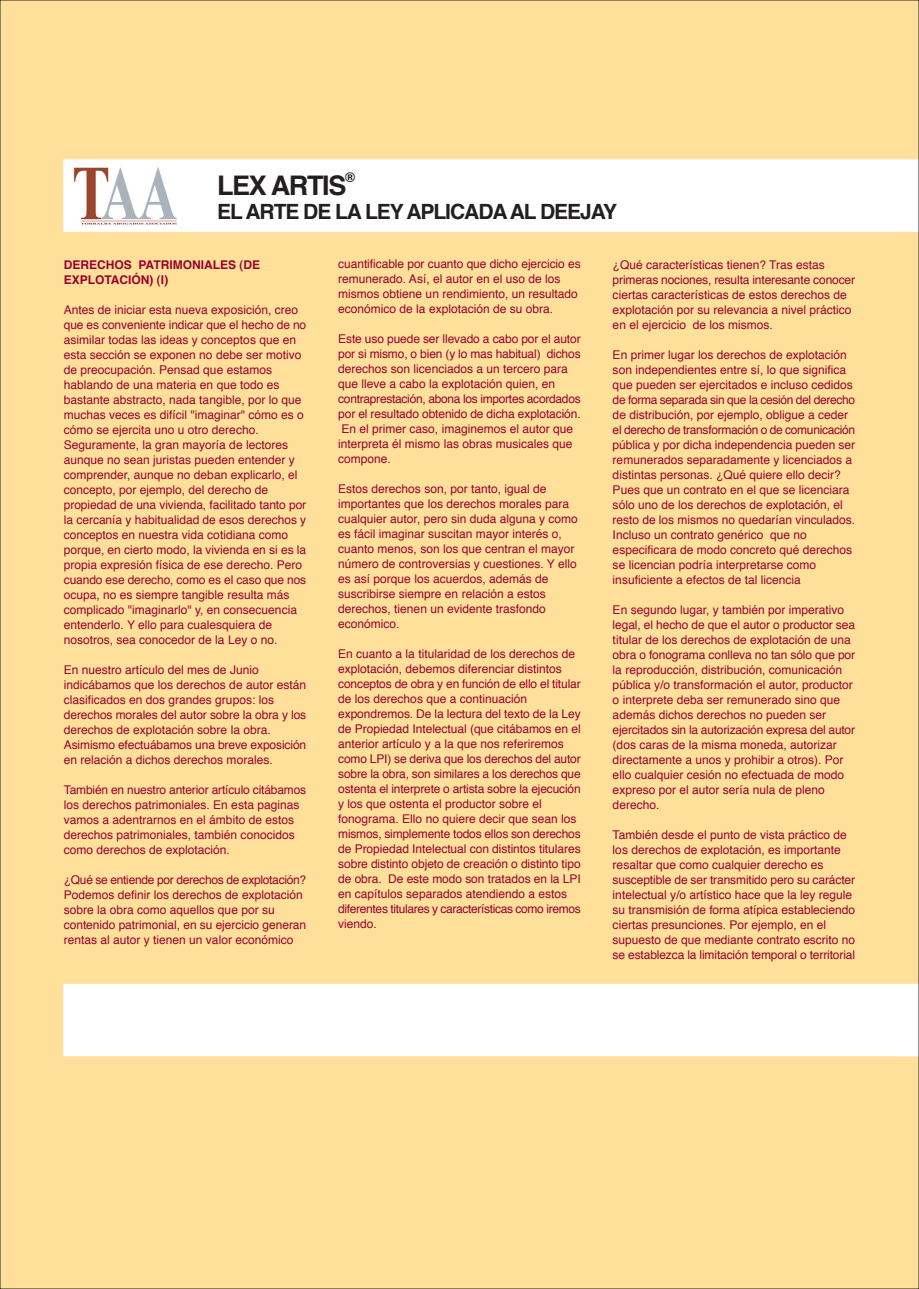
<style>
.page{position:relative;width:919px;height:1289px;background:#fff}
.page>*{position:absolute;margin:0;border:0;box-sizing:border-box;transform-origin:0 0}
.t1{font:700 27px "Helvetica";letter-spacing:-.05em;color:#231f20}
.t2{font:700 21px "Helvetica";letter-spacing:-.05em;color:#231f20}
.t3{font:700 13.5px "Helvetica";color:#231f20}
.t4{font:12px/15px "Helvetica";color:#98012d}
.t5{font:700 12px/15px "Helvetica";color:#98012d}
</style>
<div class="page">
<div style="left:0;top:0;width:918px;height:1288px;background:#ffe09b"></div>
<div style="left:63px;top:983px;width:855px;height:73px;background:#fff;border:1px solid #fff"></div>
<div style="left:63px;top:159px;width:855px;height:73px;background:#fff;border:1px solid #fff"></div>
<img style="left:73px;top:167px;width:104px;height:58px">
<h1 class="t1" style="left:217px;top:174px;width:131px">LEX ARTIS</h1>
<p class="t3" style="left:345px;top:171px;width:11px">®</p>
<h2 class="t2" style="left:217px;top:202px;width:401px">EL ARTE DE LA LEY APLICADA AL DEEJAY</h2>
<p class="t5" style="left:64px;top:258px;width:198px">DERECHOS PATRIMONIALES (DE<br>EXPLOTACIÓN) (I)</p>
<p class="t4" style="left:64px;top:303px;width:244px">Antes de iniciar esta nueva exposición, creo que es conveniente indicar que el hecho de no asimilar todas las ideas y conceptos que en esta sección se exponen no debe ser motivo de preocupación. Pensad que estamos hablando de una materia en que todo es bastante abstracto, nada tangible, por lo que muchas veces es difícil "imaginar" cómo es o cómo se ejercita uno u otro derecho.<br>Seguramente, la gran mayoría de lectores aunque no sean juristas pueden entender y comprender, aunque no deban explicarlo, el concepto, por ejemplo, del derecho de propiedad de una vivienda, facilitado tanto por la cercanía y habitualidad de esos derechos y conceptos en nuestra vida cotidiana como porque, en cierto modo, la vivienda en si es la propia expresión física de ese derecho. Pero cuando ese derecho, como es el caso que nos ocupa, no es siempre tangible resulta más complicado "imaginarlo" y, en consecuencia entenderlo. Y ello para cualesquiera de nosotros, sea conocedor de la Ley o no.</p>
<p class="t4" style="left:64px;top:663px;width:244px">En nuestro artículo del mes de Junio indicábamos que los derechos de autor están clasificados en dos grandes grupos: los derechos morales del autor sobre la obra y los derechos de explotación sobre la obra.<br>Asimismo efectuábamos una breve exposición en relación a dichos derechos morales.</p>
<p class="t4" style="left:64px;top:783px;width:244px">También en nuestro anterior artículo citábamos los derechos patrimoniales. En esta paginas vamos a adentrarnos en el ámbito de estos derechos patrimoniales, también conocidos como derechos de explotación.</p>
<p class="t4" style="left:64px;top:873px;width:244px">¿Qué se entiende por derechos de explotación?<br>Podemos definir los derechos de explotación sobre la obra como aquellos que por su contenido patrimonial, en su ejercicio generan rentas al autor y tienen un valor económico</p>
<p class="t4" style="left:338px;top:257px;width:244px">cuantificable por cuanto que dicho ejercicio es remunerado. Así, el autor en el uso de los mismos obtiene un rendimiento, un resultado económico de la explotación de su obra.</p>
<p class="t4" style="left:338px;top:332px;width:244px">Este uso puede ser llevado a cabo por el autor por si mismo, o bien (y lo mas habitual) dichos derechos son licenciados a un tercero para que lleve a cabo la explotación quien, en contraprestación, abona los importes acordados por el resultado obtenido de dicha explotación.<br>En el primer caso, imaginemos el autor que interpreta él mismo las obras musicales que compone.</p>
<p class="t4" style="left:338px;top:482px;width:241px">Estos derechos son, por tanto, igual de importantes que los derechos morales para cualquier autor, pero sin duda alguna y como es fácil imaginar suscitan mayor interés o, cuanto menos, son los que centran el mayor número de controversias y cuestiones. Y ello es así porque los acuerdos, además de suscribirse siempre en relación a estos derechos, tienen un evidente trasfondo económico.</p>
<p class="t4" style="left:338px;top:647px;width:244px">En cuanto a la titularidad de los derechos de explotación, debemos diferenciar distintos conceptos de obra y en función de ello el titular de los derechos que a continuación expondremos. De la lectura del texto de la Ley de Propiedad Intelectual (que citábamos en el anterior artículo y a la que nos referiremos como LPI) se deriva que los derechos del autor sobre la obra, son similares a los derechos que ostenta el interprete o artista sobre la ejecución y los que ostenta el productor sobre el fonograma. Ello no quiere decir que sean los mismos, simplemente todos ellos son derechos de Propiedad Intelectual con distintos titulares sobre distinto objeto de creación o distinto tipo de obra. De este modo son tratados en la LPI en capítulos separados atendiendo a estos diferentes titulares y características como iremos viendo.</p>
<p class="t4" style="left:612px;top:258px;width:244px">¿Qué características tienen? Tras estas primeras nociones, resulta interesante conocer ciertas características de estos derechos de explotación por su relevancia a nivel práctico en el ejercicio de los mismos.</p>
<p class="t4" style="left:612px;top:348px;width:244px">En primer lugar los derechos de explotación son independientes entre sí, lo que significa que pueden ser ejercitados e incluso cedidos de forma separada sin que la cesión del derecho de distribución, por ejemplo, obligue a ceder el derecho de transformación o de comunicación pública y por dicha independencia pueden ser remunerados separadamente y licenciados a distintas personas. ¿Qué quiere ello decir?<br>Pues que un contrato en el que se licenciara sólo uno de los derechos de explotación, el resto de los mismos no quedarían vinculados.<br>Incluso un contrato genérico que no especificara de modo concreto qué derechos se licencian podría interpretarse como insuficiente a efectos de tal licencia</p>
<p class="t4" style="left:612px;top:603px;width:244px">En segundo lugar, y también por imperativo legal, el hecho de que el autor o productor sea titular de los derechos de explotación de una obra o fonograma conlleva no tan sólo que por la reproducción, distribución, comunicación pública y/o transformación el autor, productor o interprete deba ser remunerado sino que además dichos derechos no pueden ser ejercitados sin la autorización expresa del autor (dos caras de la misma moneda, autorizar directamente a unos y prohibir a otros). Por ello cualquier cesión no efectuada de modo expreso por el autor sería nula de pleno derecho.</p>
<p class="t4" style="left:612px;top:828px;width:244px">También desde el punto de vista práctico de los derechos de explotación, es importante resaltar que como cualquier derecho es susceptible de ser transmitido pero su carácter intelectual y/o artístico hace que la ley regule su transmisión de forma atípica estableciendo ciertas presunciones. Por ejemplo, en el supuesto de que mediante contrato escrito no se establezca la limitación temporal o territorial</p>
</div>
